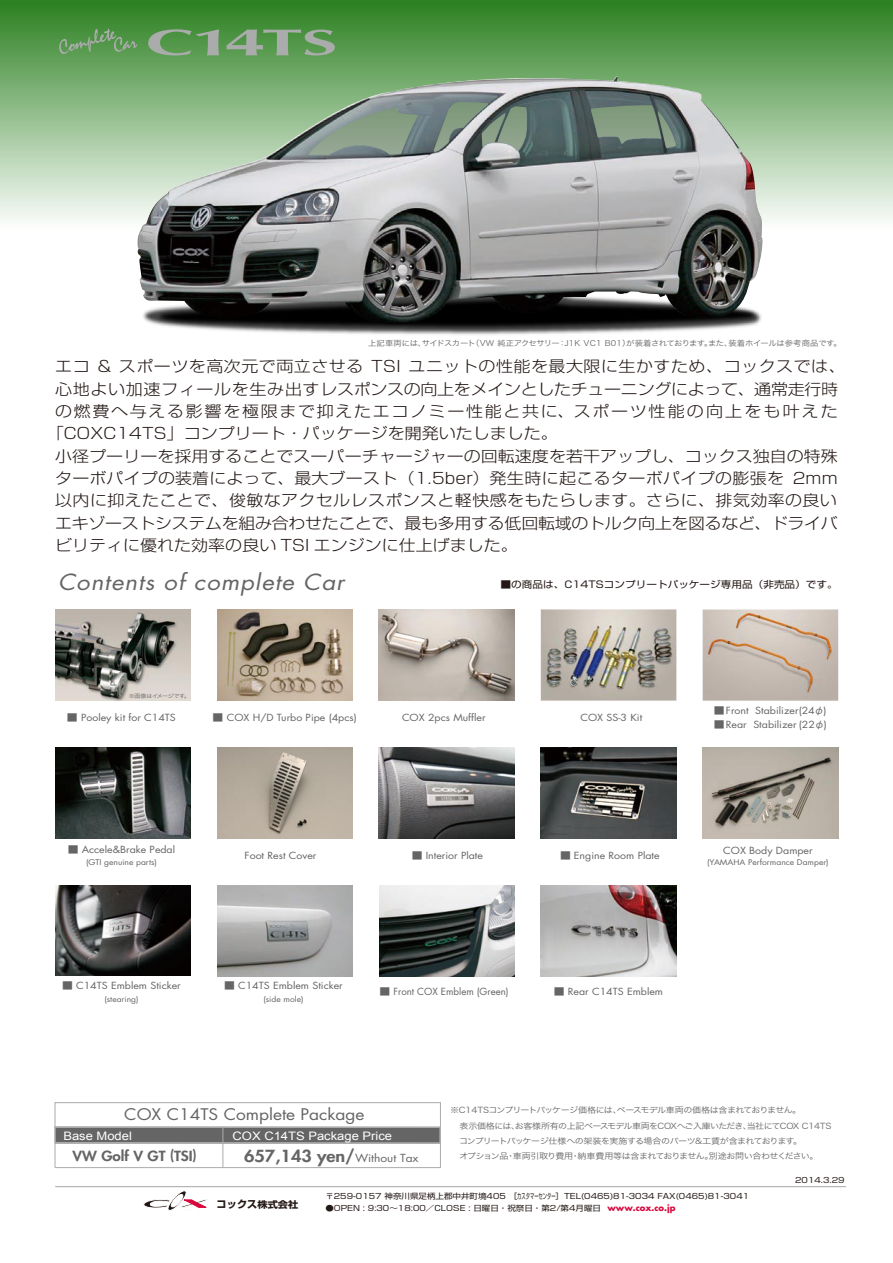
<style>
.page{position:relative;width:893px;height:1263px;background:#fff}
.page>*{position:absolute;margin:0;border:0;box-sizing:border-box;transform-origin:0 0}
.t1{font:italic 21.6px "Futura";letter-spacing:.04em;color:#666565;scale:1.11 1}
.t2{font:800 16.2px "Futura";color:#666565;scale:1.11 1}
.t3{font:15.6px "Futura";color:#666565;scale:1.11 1}
.t4{font:300 15.3px "Shin Go";color:#231815;scale:1.11 1}
.t5{font:300 15.3px "Shin Go";letter-spacing:-.02em;color:#231815;scale:1.11 1}
.t6{font:300 15.3px "Shin Go";letter-spacing:.03em;color:#231815;scale:1.11 1}
.t7{font:300 15.3px "Shin Go";letter-spacing:.02em;color:#231815;scale:1.11 1}
.t8{font:300 15.3px "Shin Go";letter-spacing:.1em;color:#231815;scale:1.11 1}
.t9{font:800 13.65px "Futura";color:#666565;scale:1.11 1}
.t10{font:11.7px "Arial";color:#fff;scale:1.11 1}
.t11{font:700 10.2px "Shin Go";color:#231815}
.t12{font:9.6px "Futura";color:#666565;scale:1.11 1}
.t13{font:9.6px "Shin Go";color:#231815;scale:1.11 1}
.t14{font:9.6px "Futura";color:#666565}
.t15{font:8.1px/15.1px "Hira Kaku Pro W3";letter-spacing:-.06em;color:#666565;scale:1.11 1}
.t16{font:7.65px "Shin Go";color:#231815;scale:1.11 1}
.t17{font:7.65px "Hira Kaku Pro W3";letter-spacing:-.035em;color:#666565;scale:1.09 1}
.t18{font:7.65px "Futura";color:#666565;scale:1.11 1}
.t19{font:5.4px "Hira Kaku Pro W3";letter-spacing:-.06em;color:#666565;scale:1.11 1}
.s1{font-family:"Shin Go"}
.s2{font-family:"Hira Kaku Pro W3"}
.s3{font-weight:400;font-size:10.8px}
.s4{font-size:9.15px}
.s5{font-family:"Futura";font-weight:700;font-size:8.55px;color:#d8063b}
</style>
<div class="page">
<img style="left:155px;top:324px;width:601px;height:11px">
<div style="left:0;top:0;width:893px;height:231px;background:linear-gradient(to bottom,#2a7f1f,#fff)"></div>
<img style="left:55px;top:609px;width:136px;height:92px">
<img style="left:217px;top:609px;width:136px;height:92px">
<img style="left:379px;top:609px;width:135px;height:92px">
<img style="left:541px;top:609px;width:135px;height:92px">
<img style="left:703px;top:609px;width:135px;height:92px">
<img style="left:217px;top:748px;width:136px;height:91px">
<img style="left:703px;top:747px;width:135px;height:92px">
<img style="left:379px;top:748px;width:135px;height:91px">
<img style="left:541px;top:748px;width:135px;height:91px">
<img style="left:55px;top:886px;width:136px;height:90px">
<img style="left:217px;top:886px;width:136px;height:91px">
<img style="left:379px;top:886px;width:135px;height:91px">
<img style="left:541px;top:886px;width:135px;height:91px">
<img style="left:55px;top:747px;width:136px;height:92px">
<svg style="left:59px;top:29px;width:78px;height:25px;background:#609958"></svg>
<svg style="left:148px;top:29px;width:71px;height:26px;background:#719d6b"></svg>
<svg style="left:226px;top:30px;width:109px;height:25px;background:#769f71"></svg>
<svg style="left:143px;top:1191px;width:65px;height:19px"></svg>
<hr style="left:55px;top:1186px;width:791px;height:1px;background:#aaabab">
<div style="left:54px;top:1126px;width:385px;height:17px;background:#666565"></div>
<div style="left:55px;top:1102px;width:386px;height:26px;border:1px solid #aaabab"></div>
<div style="left:55px;top:1126px;width:386px;height:18px;border:1px solid #aaabab"></div>
<div style="left:55px;top:1143px;width:386px;height:25px;border:1px solid #aaabab"></div>
<hr style="left:222px;top:1127px;width:1px;height:40px;background:#aaabab">
<img style="left:137px;top:76px;width:626px;height:248px">
<p class="t17" style="left:368px;top:336px;width:436px">上記車両には、サイドスカート（VW 純正アクセサリー：J1K VC1 B01）が装着されております。また、装着ホイールは参考商品です。</p>
<h3 class="t6" style="left:55px;top:357px;width:714px">エコ &amp; スポーツを高次元で両立させる TSI ユニットの性能を最大限に生かすため、コックスでは、</h3>
<h3 class="t5" style="left:55px;top:379px;width:707px">心地よい加速フィールを生み出すレスポンスの向上をメインとしたチューニングによって、通常走行時</h3>
<h3 class="t8" style="left:55px;top:401px;width:707px">の燃費へ与える影響を極限まで抑えたエコノミー性能と共に、スポーツ性能の向上をも叶えた</h3>
<h3 class="t4" style="left:47px;top:424px;width:462px">「COXC14TS」コンプリート・パッケージを開発いたしました。</h3>
<h3 class="t4" style="left:55px;top:446px;width:707px">小径プーリーを採用することでスーパーチャージャーの回転速度を若干アップし、コックス独自の特殊</h3>
<h3 class="t4" style="left:55px;top:468px;width:706px">ターボパイプの装着によって、最大ブースト（1.5ber）発生時に起こるターボパイプの膨張を 2mm</h3>
<h3 class="t7" style="left:55px;top:491px;width:706px">以内に抑えたことで、俊敏なアクセルレスポンスと軽快感をもたらします。さらに、排気効率の良い</h3>
<h3 class="t5" style="left:55px;top:513px;width:706px">エキゾーストシステムを組み合わせたことで、最も多用する低回転域のトルク向上を図るなど、ドライバ</h3>
<h3 class="t4" style="left:55px;top:535px;width:418px">ビリティに優れた効率の良い TSI エンジンに仕上げました。</h3>
<p class="t13" style="left:501px;top:578px;width:305px">■の商品は、C14TSコンプリートパッケージ専用品（非売品）です。</p>
<h1 class="t1" style="left:58px;top:567px;width:259px">Contents of complete Car</h1>
<p class="t19" style="left:129px;top:691px;width:57px">※画像はイメージです。</p>
<p class="t12" style="left:67px;top:710px;width:100px"><span class="s1">■</span> Pooley kit for C14TS</p>
<p class="t12" style="left:213px;top:710px;width:131px"><span class="s1">■</span> COX H/D Turbo Pipe (4pcs)</p>
<p class="t12" style="left:402px;top:711px;width:77px">COX 2pcs Muffler</p>
<p class="t12" style="left:580px;top:711px;width:57px">COX SS-3 Kit</p>
<p class="t12" style="left:714px;top:703px;width:103px"><span class="s1">■</span>Front Stabilizer(24<span class="s2">φ</span>)</p>
<p class="t12" style="left:714px;top:718px;width:103px"><span class="s1">■</span>Rear Stabilizer (22<span class="s2">φ</span>)</p>
<p class="t12" style="left:68px;top:842px;width:98px"><span class="s1">■</span> Accele&amp;Brake Pedal</p>
<p class="t18" style="left:86px;top:857px;width:65px">(GTI genuine parts)</p>
<p class="t12" style="left:245px;top:849px;width:66px">Foot Rest Cover</p>
<p class="t12" style="left:412px;top:849px;width:66px"><span class="s1">■</span> Interior Plate</p>
<p class="t12" style="left:560px;top:849px;width:91px"><span class="s1">■</span> Engine Room Plate</p>
<p class="t12" style="left:62px;top:979px;width:108px"><span class="s1">■</span> C14TS Emblem Sticker</p>
<p class="t18" style="left:104px;top:994px;width:32px">(stearing)</p>
<p class="t12" style="left:224px;top:979px;width:108px"><span class="s1">■</span> C14TS Emblem Sticker</p>
<p class="t18" style="left:263px;top:994px;width:38px">(side mole)</p>
<p class="t14" style="left:380px;top:985px;width:130px"><span class="s1">■</span> Front COX Emblem (Green)</p>
<p class="t12" style="left:554px;top:985px;width:100px"><span class="s1">■</span> Rear C14TS Emblem</p>
<p class="t12" style="left:723px;top:843px;width:82px">COX Body Damper</p>
<p class="t18" style="left:707px;top:857px;width:111px">(YAMAHA Performance Damper)</p>
<h3 class="t3" style="left:124px;top:1104px;width:218px">COX C14TS Complete Package</h3>
<h3 class="t9" style="left:73px;top:1147px;width:113px">VW Golf V GT (TSI)</h3>
<h2 class="t2" style="left:244px;top:1145px;width:159px">657,143 yen/<span class="s3">Without Tax</span></h2>
<p class="t10" style="left:63px;top:1128px;width:63px">Base Model</p>
<p class="t10" style="left:233px;top:1128px;width:145px">COX C14TS Package Price</p>
<p class="t15" style="left:459px;top:1102px;width:337px;text-indent:-9px">※C14TSコンプリートパッケージ価格には、ベースモデル車両の価格は含まれておりません。<br>表示価格には、お客様所有の上記ベースモデル車両をCOXへご入庫いただき、当社にてCOX C14TSコンプリートパッケージ仕様への架装を実施する場合のパーツ&amp;工賃が含まれております。<br>オプション品・車両引取り費用・納車費用等は含まれておりません。別途お問い合わせください。</p>
<p class="t16" style="left:795px;top:1175px;width:46px">2014.3.29</p>
<p class="t16" style="left:325px;top:1191px;width:383px">〒259-0157 神奈川県足柄上郡中井町境405 ［カスタマーセンター］TEL(0465)81-3034 FAX(0465)81-3041</p>
<p class="t11" style="left:217px;top:1197px;width:83px">コックス<span class="s4">株式会社</span></p>
<p class="t16" style="left:325px;top:1203px;width:317px">●OPEN : 9:30～18:00／CLOSE : 日曜日・祝祭日・第2/第4月曜日 <span class="s5">www.cox.co.jp</span></p>
</div>
